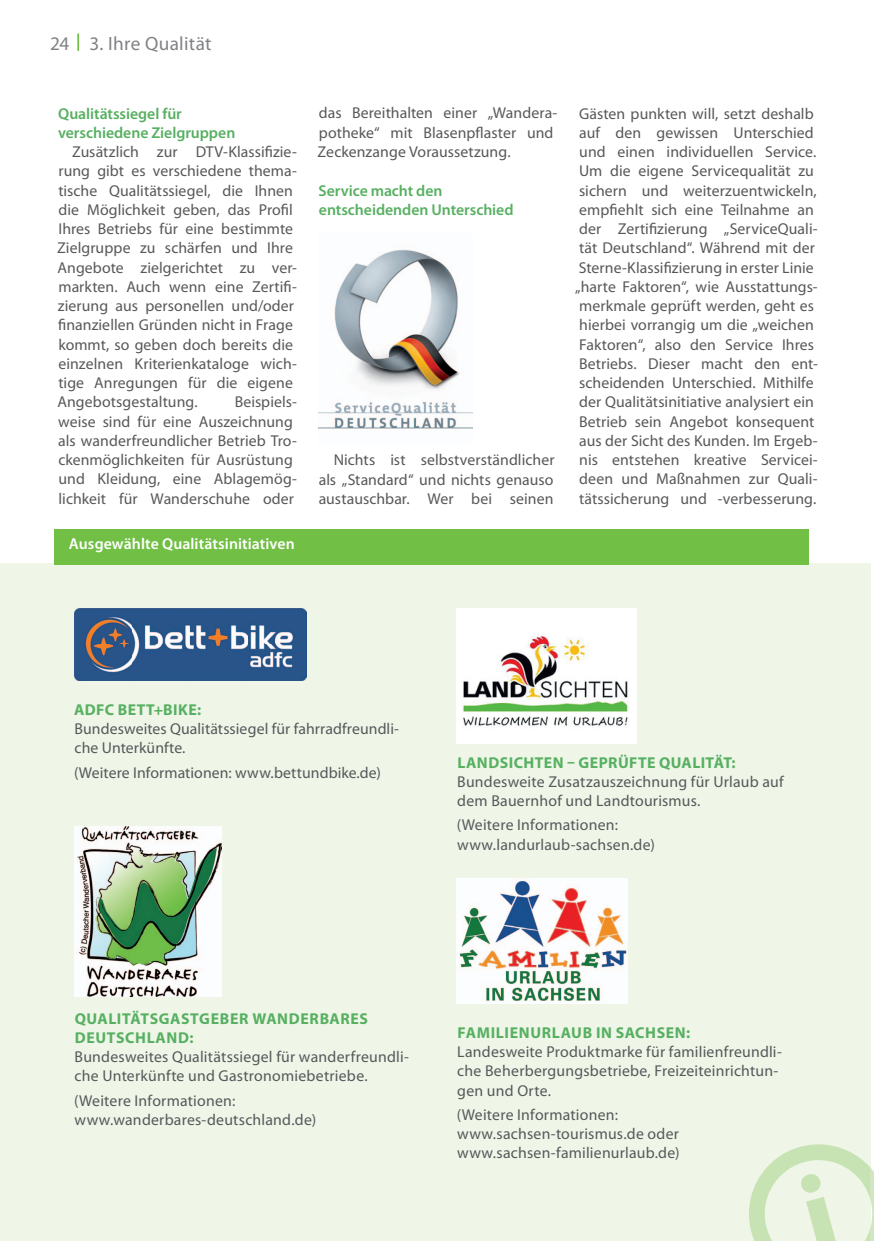
<style>
.page{position:relative;width:874px;height:1241px;background:#fff}
.page>*{position:absolute;margin:0;border:0;box-sizing:border-box;transform-origin:0 0}
.t1{font:19.25px "Myriad Pro";letter-spacing:.015em;color:#808285}
.t2{font:15.75px/19.2px "Myriad Pro";letter-spacing:.005em;color:#57585a}
.t3{font:700 15.75px/19.2px "Myriad Pro";letter-spacing:.035em;color:#57b061}
.t4{font:600 15.75px/19.2px "Myriad Pro";letter-spacing:-.005em;color:#57b061}
.t5{font:600 15.75px "Myriad Pro";letter-spacing:.005em;color:#fff}
</style>
<div class="page">
<img style="left:318px;top:249px;width:154px;height:180px">
<div style="left:0;top:563px;width:870px;height:677px;background:#eff6e8"></div>
<div style="left:54px;top:529px;width:754px;height:35px;background:#71bf44"></div>
<img style="left:74px;top:608px;width:233px;height:72px">
<img style="left:74px;top:826px;width:147px;height:170px">
<img style="left:456px;top:608px;width:179px;height:135px">
<img style="left:456px;top:878px;width:171px;height:125px">
<svg style="left:749px;top:1144px;width:124px;height:96px"></svg>
<svg style="left:77px;top:33px;width:2px;height:18px"></svg>
<p class="t1" style="left:50px;top:31px;width:163px">24 3. Ihre Qualität</p>
<p class="t4" style="left:58px;top:103px;width:179px">Qualitätssiegel für verschiedene Zielgruppen</p>
<p class="t2" style="left:57px;top:142px;width:241px;text-indent:15px">Zusätzlich zur DTV-Klassifizie&shy;rung gibt es verschiedene thema&shy;tische Qualitätssiegel, die Ihnen die Möglichkeit geben, das Profil<br>Ihres Betriebs für eine bestimmte<br>Zielgruppe zu schärfen und Ihre<br>Angebote zielgerichtet zu ver&shy;markten. Auch wenn eine Zertifi&shy;zierung aus personellen und/oder finanziellen Gründen nicht in Frage kommt, so geben doch bereits die einzelnen Kriterienkataloge wich&shy;tige Anregungen für die eigene<br>Angebotsgestaltung.</p>
<p class="t2" style="left:58px;top:392px;width:240px;text-indent:176px">Beispiels&shy;weise sind für eine Auszeichnung als wanderfreundlicher Betrieb Tro&shy;ckenmöglichkeiten für Ausrüstung und Kleidung, eine Ablagemög&shy;lichkeit für Wanderschuhe oder</p>
<p class="t5" style="left:69px;top:534px;width:227px">Ausgewählte Qualitätsinitiativen</p>
<p class="t2" style="left:317px;top:103px;width:241px">das Bereithalten einer „Wandera&shy;potheke“ mit Blasenpflaster und<br>Zeckenzange Voraussetzung.</p>
<p class="t4" style="left:318px;top:180px;width:196px">Service macht den entscheidenden Unterschied</p>
<p class="t2" style="left:318px;top:450px;width:237px;text-align:justify;text-indent:15px">Nichts ist selbstverständlicher als „Standard“ und nichts genauso austauschbar. Wer bei seinen</p>
<p class="t2" style="left:574px;top:103px;width:244px">Gästen punkten will, setzt deshalb auf den gewissen Unterschied und einen individuellen Service.<br>Um die eigene Servicequalität zu sichern und weiterzuentwickeln, empfiehlt sich eine Teilnahme an der Zertifizierung „ServiceQuali&shy;tät Deutschland“. Während mit der Sterne-Klassifizierung in erster Linie „harte Faktoren“, wie Ausstattungs&shy;merkmale geprüft werden, geht es hierbei vorrangig um die „weichen Faktoren“, also den Service Ihres Betriebs. Dieser macht den ent&shy;scheidenden Unterschied. Mithilfe der Qualitätsinitiative analysiert ein Betrieb sein Angebot konsequent aus der Sicht des Kunden. Im Ergeb&shy;nis entstehen kreative Servicei&shy;deen und Maßnahmen zur Quali&shy;tätssicherung und -verbesserung.</p>
<p class="t3" style="left:74px;top:699px;width:129px">ADFC BETT+BIKE:</p>
<p class="t2" style="left:74px;top:718px;width:326px">Bundesweites Qualitätssiegel für fahrradfreundli&shy;che Unterkünfte.</p>
<p class="t2" style="left:74px;top:762px;width:308px">(Weitere Informationen: www.bettundbike.de)</p>
<p class="t3" style="left:457px;top:752px;width:279px">LANDSICHTEN – GEPRÜFTE QUALITÄT:</p>
<p class="t2" style="left:457px;top:771px;width:328px">Bundesweite Zusatzauszeichnung für Urlaub auf dem Bauernhof und Landtourismus.</p>
<p class="t2" style="left:456px;top:815px;width:199px">(Weitere Informationen: www.landurlaub-sachsen.de)</p>
<p class="t3" style="left:75px;top:1007px;width:295px">QUALITÄTSGASTGEBER WANDERBARES<br>DEUTSCHLAND:</p>
<p class="t2" style="left:75px;top:1046px;width:336px">Bundesweites Qualitätssiegel für wanderfreundli&shy;che Unterkünfte und Gastronomiebetriebe.</p>
<p class="t2" style="left:74px;top:1090px;width:243px">(Weitere Informationen: www.wanderbares-deutschland.de)</p>
<p class="t3" style="left:457px;top:1022px;width:234px">FAMILIENURLAUB IN SACHSEN:</p>
<p class="t2" style="left:457px;top:1041px;width:326px">Landesweite Produktmarke für familienfreundli&shy;che Beherbergungsbetriebe, Freizeiteinrichtun&shy;gen und Orte.</p>
<p class="t2" style="left:456px;top:1104px;width:224px">(Weitere Informationen: www.sachsen-tourismus.de oder www.sachsen-familienurlaub.de)</p>
</div>
